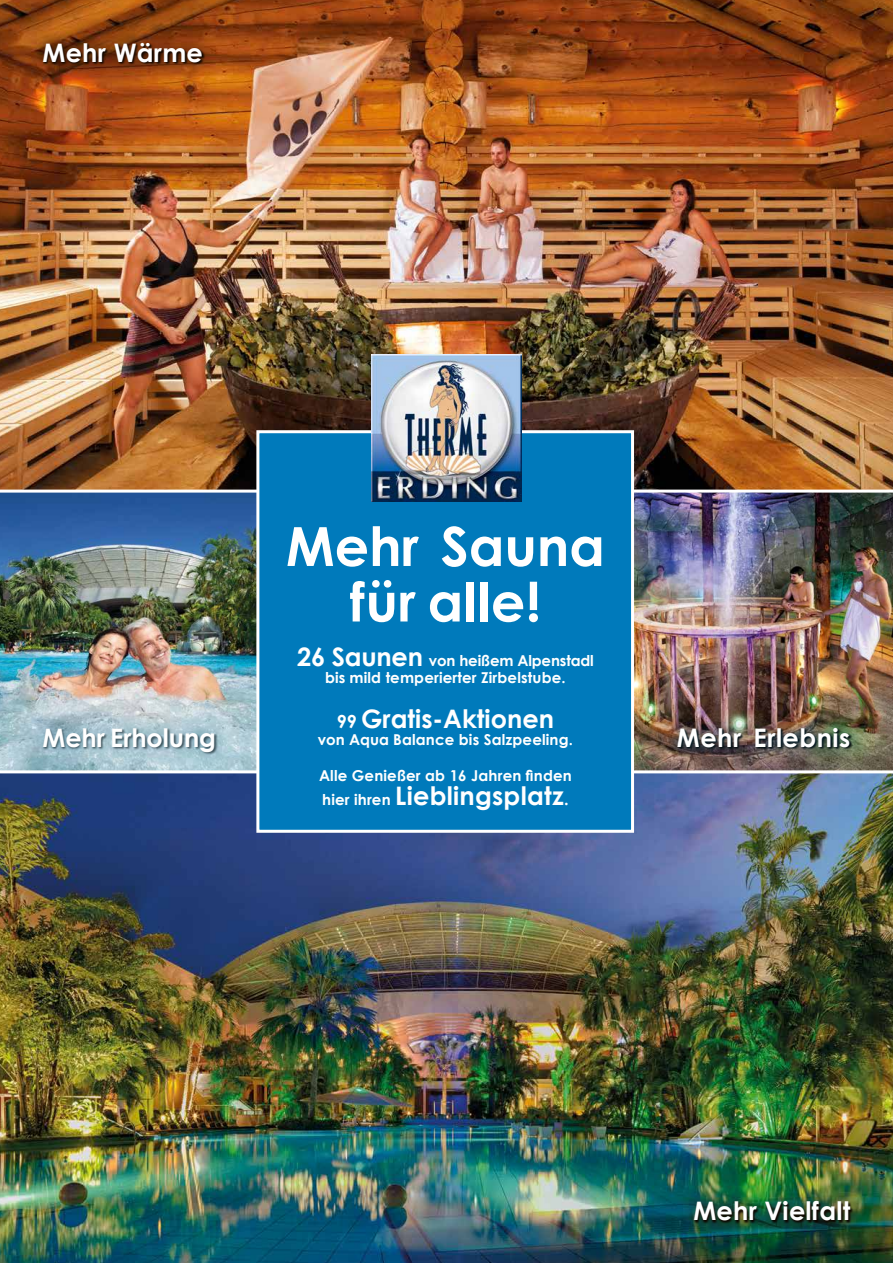
<style>
.page{position:relative;width:893px;height:1263px;background:#fff}
.page>*{position:absolute;margin:0;border:0;box-sizing:border-box;transform-origin:0 0}
.t1{font:700 54px/55.5px "Century Gothic";color:#fff;text-align:center}
.t2{font:700 25.5px "Century Gothic";letter-spacing:.01em;color:#fff}
.t3{font:700 15px/16.5px "Century Gothic";letter-spacing:.01em;color:#fff;text-align:center}
.s1{font-size:25.5px}
.s2{font-size:18px}
.s3{font-size:15px}
.s4{font-size:16.5px}
</style>
<div class="page">
<img style="left:0;top:775px;width:893px;height:488px">
<img style="left:0;top:0;width:893px;height:488px">
<img style="left:0;top:488px;width:255px;height:287px">
<img style="left:635px;top:488px;width:258px;height:287px">
<div style="left:255px;top:429px;width:380px;height:405px;background:#007abb"></div>
<img style="left:371px;top:354px;width:151px;height:147px">
<div style="left:25px;top:709px;width:209px;height:61px;background:#005275;opacity:.75"></div>
<img style="left:663px;top:713px;width:201px;height:49px">
<svg style="left:28px;top:28px;width:188px;height:49px;background:#74340c"></svg>
<img style="left:679px;top:1186px;width:186px;height:50px">
<h2 class="t2" style="left:43px;top:33px;width:162px">Mehr Wärme</h2>
<h1 class="t1" style="left:286px;top:516px;width:320px">Mehr Sauna für alle!</h1>
<p class="t3" style="left:297px;top:652px;width:298px"><span class="s1">26 Saunen</span> von heißem Alpenstadl bis mild temperierter Zirbelstube.</p>
<h2 class="t2" style="left:337px;top:699px;width:219px"><span class="s2">99</span> Gratis-Aktionen</h2>
<p class="t3" style="left:318px;top:730px;width:257px">von Aqua Balance bis Salzpeeling.</p>
<p class="t3" style="left:319px;top:766px;width:254px">Alle Genießer ab 16 Jahren finden</p>
<h2 class="t2" style="left:322px;top:776px;width:248px"><span class="s3">hier ihren</span> Lieblingsplatz<span class="s4">.</span></h2>
<h2 class="t2" style="left:43px;top:718px;width:175px">Mehr Erholung</h2>
<h2 class="t2" style="left:677px;top:718px;width:175px">Mehr Erlebnis</h2>
<h2 class="t2" style="left:693px;top:1192px;width:159px">Mehr Vielfalt</h2>
</div>
